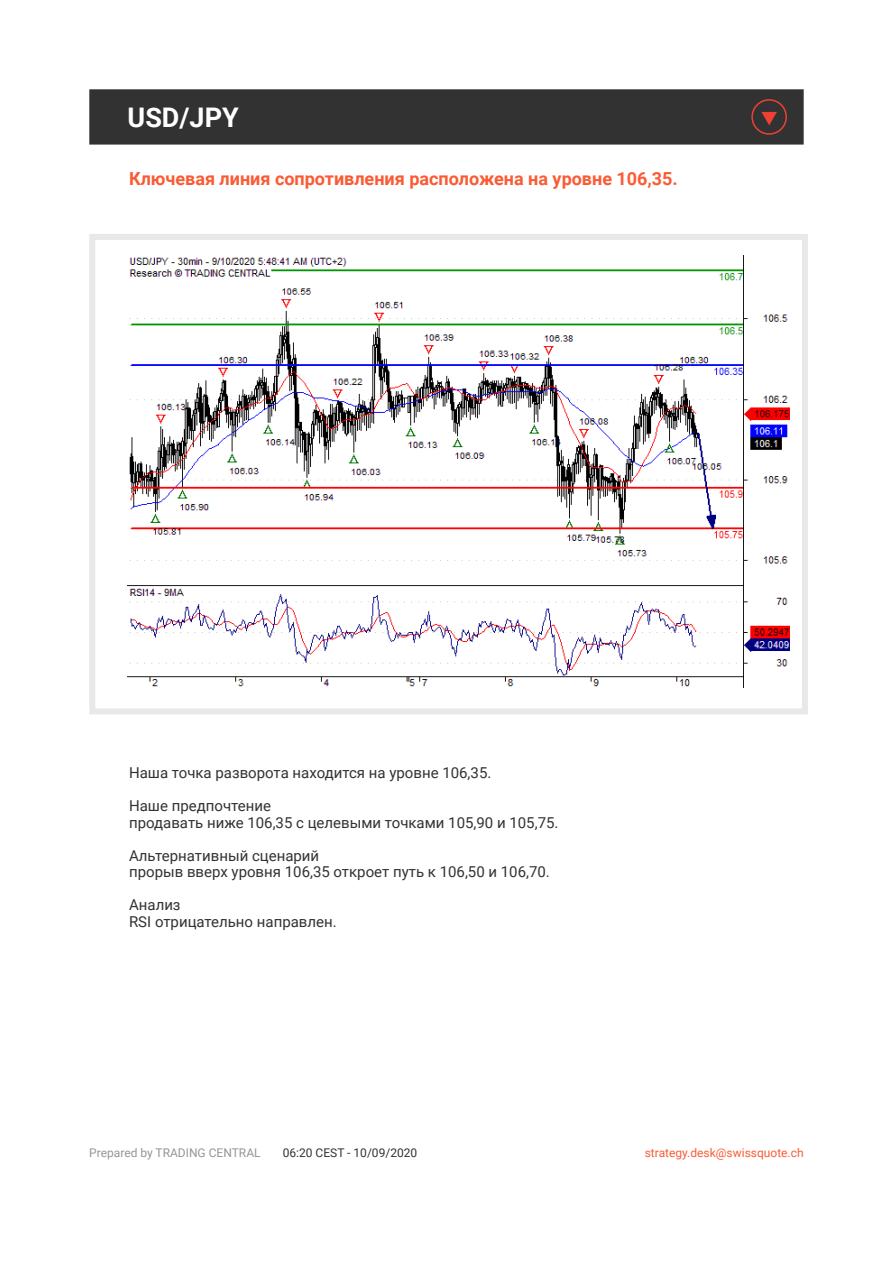
<style>
.page{position:relative;width:893px;height:1263px;background:#fff}
.page>*{position:absolute;margin:0;border:0;box-sizing:border-box;transform-origin:0 0}
.t1{font:700 27px "Roboto";color:#fff}
.t2{font:700 18px "Roboto";color:#fa5b35}
.t3{font:15px/16.5px "Roboto";color:#323232}
.t4{font:12px "Roboto";color:#fa5b35}
.t5{font:12px "Roboto";color:#939598}
.t6{font:12px "Roboto";color:#323232}
</style>
<div class="page">
<div style="left:89px;top:234px;width:719px;height:480px;border:6px solid #e9e8e7"></div>
<div style="left:89px;top:89px;width:715px;height:56px;background:#323232;border:2px solid #323232"></div>
<img style="left:128px;top:255px;width:661px;height:432px">
<svg style="left:751px;top:99px;width:36px;height:36px"></svg>
<h1 class="t1" style="left:128px;top:98px;width:113px">USD/JPY</h1>
<p class="t2" style="left:129px;top:166px;width:550px">Ключевая линия сопротивления расположена на уровне 106,35.</p>
<p class="t3" style="left:129px;top:764px;width:364px">Наша точка разворота находится на уровне 106,35.</p>
<p class="t3" style="left:129px;top:797px;width:431px">Наше предпочтение<br>продавать ниже 106,35 с целевыми точками 105,90 и 105,75.</p>
<p class="t3" style="left:129px;top:846px;width:422px">Альтернативный сценарий<br>прорыв вверх уровня 106,35 откроет путь к 106,50 и 106,70.</p>
<p class="t3" style="left:129px;top:896px;width:209px">Анализ<br>RSI отрицательно направлен.</p>
<p class="t5" style="left:89px;top:1144px;width:173px">Prepared by TRADING CENTRAL</p>
<p class="t6" style="left:283px;top:1144px;width:136px">06:20 CEST - 10/09/2020</p>
<p class="t4" style="left:645px;top:1144px;width:160px">strategy.desk@swissquote.ch</p>
</div>
